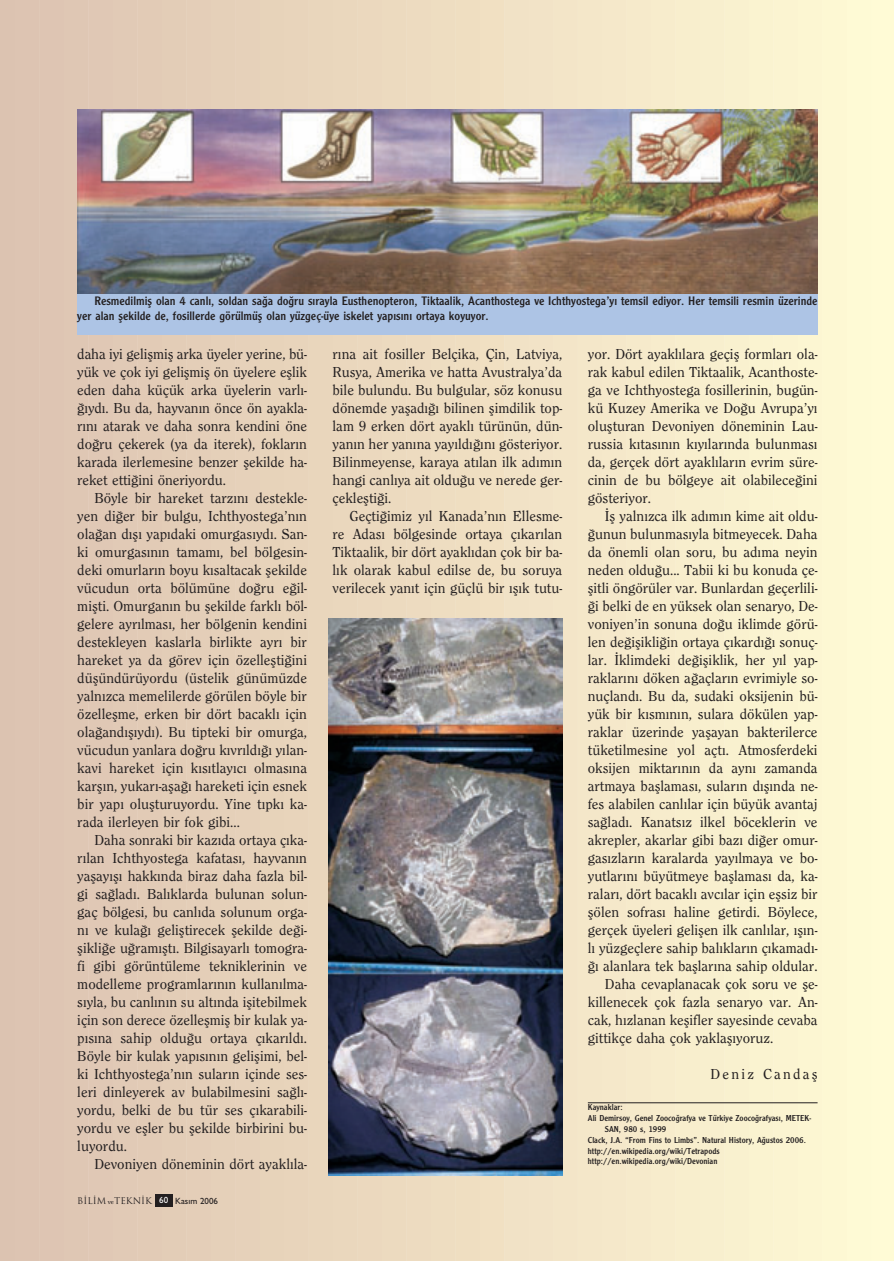
<style>
.page{position:relative;width:894px;height:1261px;background:#fff}
.page>*{position:absolute;margin:0;border:0;box-sizing:border-box;transform-origin:0 0}
.t1{font:500 15px/18px "Clearface";color:#231f20;text-align:justify}
.t2{font:500 15px "Clearface";letter-spacing:.15em;color:#231f20}
.t3{font:12.75px/15.3px "Clearface Gothic";color:#231f20}
.t4{font:9px "Clearface Gothic";color:#231f20}
.t5{font:9px "Trajan";color:#231f20}
.s1{font-family:"Bookman";font-weight:300;font-size:6px}
.s2{font-family:"Gill Sans";font-weight:500;color:#fff}
.s3{font-family:"Gill Sans";font-weight:500}
</style>
<div class="page">
<img style="left:0;top:0;width:893px;height:1260px">
<p class="t3" style="left:77px;top:293px;width:741px;text-indent:17px">Resmedilmifl olan 4 canl›, soldan sa¤a do¤ru s›rayla Eusthenopteron, Tiktaalik, Acanthostega ve Ichthyostega’y› temsil ediyor. Her temsili resmin üzerinde yer alan flekilde de, fosillerde görülmüfl olan yüzgeç-üye iskelet yap›s›n› ortaya koyuyor.</p>
<p class="t1" style="left:77px;top:346px;width:231px">daha iyi geliflmifl arka üyeler yerine, bü&shy;yük ve çok iyi geliflmifl ön üyelere efllik eden daha küçük arka üyelerin varl›- ¤›yd›. Bu da, hayvan›n önce ön ayakla&shy;r›n› atarak ve daha sonra kendini öne do¤ru çekerek (ya da iterek), foklar›n karada ilerlemesine benzer flekilde ha&shy;reket etti¤ini öneriyordu.</p>
<p class="t1" style="left:77px;top:490px;width:231px;text-indent:17px">Böyle bir hareket tarz›n› destekle&shy;yen di¤er bir bulgu, Ichthyostega’n›n ola¤an d›fl› yap›daki omurgas›yd›. San&shy;ki omurgas›n›n tamam›, bel bölgesin&shy;deki omurlar›n boyu k›saltacak flekilde vücudun orta bölümüne do¤ru e¤il&shy;miflti. Omurgan›n bu flekilde farkl› böl&shy;gelere ayr›lmas›, her bölgenin kendini destekleyen kaslarla birlikte ayr› bir hareket ya da görev için özelleflti¤ini düflündürüyordu (üstelik günümüzde yaln›zca memelilerde görülen böyle bir özelleflme, erken bir dört bacakl› için ola¤and›fl›yd›). Bu tipteki bir omurga, vücudun yanlara do¤ru k›vr›ld›¤› y›lan&shy;kavi hareket için k›s›tlay›c› olmas›na karfl›n, yukar›-afla¤› hareketi için esnek bir yap› oluflturuyordu. Yine t›pk› ka&shy;rada ilerleyen bir fok gibi...</p>
<p class="t1" style="left:77px;top:832px;width:231px;text-indent:17px">Daha sonraki bir kaz›da ortaya ç›ka&shy;r›lan Ichthyostega kafatas›, hayvan›n yaflay›fl› hakk›nda biraz daha fazla bil&shy;gi sa¤lad›. Bal›klarda bulunan solun&shy;gaç bölgesi, bu canl›da solunum orga&shy;n› ve kula¤› gelifltirecek flekilde de¤i&shy;flikli¤e u¤ram›flt›. Bilgisayarl› tomogra&shy;fi gibi görüntüleme tekniklerinin ve modelleme programlar›n›n kullan›lma&shy;s›yla, bu canl›n›n su alt›nda iflitebilmek için son derece özelleflmifl bir kulak ya&shy;p›s›na sahip oldu¤u ortaya ç›kar›ld›.<br>Böyle bir kulak yap›s›n›n geliflimi, bel&shy;ki Ichthyostega’n›n sular›n içinde ses&shy;leri dinleyerek av bulabilmesini sa¤l›- yordu, belki de bu tür ses ç›karabili&shy;yordu ve efller bu flekilde birbirini bu&shy;luyordu.</p>
<p class="t1" style="left:94px;top:1156px;width:214px">Devoniyen döneminin dört ayakl›la-</p>
<p class="t5" style="left:77px;top:1195px;width:142px">B‹L‹M <span class="s1">ve</span>TEKN‹K <span class="s2">60</span> <span class="s3">Kas›m 2006</span></p>
<p class="t1" style="left:332px;top:346px;width:231px">r›na ait fosiller Belçika, Çin, Latviya, Rusya, Amerika ve hatta Avustralya’da bile bulundu. Bu bulgular, söz konusu dönemde yaflad›¤› bilinen flimdilik top&shy;lam 9 erken dört ayakl› türünün, dün&shy;yan›n her yan›na yay›ld›¤›n› gösteriyor.<br>Bilinmeyense, karaya at›lan ilk ad›m›n hangi canl›ya ait oldu¤u ve nerede ger&shy;çekleflti¤i.</p>
<p class="t1" style="left:332px;top:508px;width:231px;text-indent:17px">Geçti¤imiz y›l Kanada’n›n Ellesme&shy;re Adas› bölgesinde ortaya ç›kar›lan Tiktaalik, bir dört ayakl›dan çok bir ba&shy;l›k olarak kabul edilse de, bu soruya verilecek yan›t için güçlü bir ›fl›k tutu-</p>
<p class="t1" style="left:588px;top:346px;width:231px">yor. Dört ayakl›lara geçifl formlar› ola&shy;rak kabul edilen Tiktaalik, Acanthoste&shy;ga ve Ichthyostega fosillerinin, bugün&shy;kü Kuzey Amerika ve Do¤u Avrupa’y› oluflturan Devoniyen döneminin Lau&shy;russia k›tas›n›n k›y›lar›nda bulunmas› da, gerçek dört ayakl›lar›n evrim süre&shy;cinin de bu bölgeye ait olabilece¤ini gösteriyor.</p>
<p class="t1" style="left:605px;top:508px;width:214px">‹fl yaln›zca ilk ad›m›n kime ait oldu-</p>
<p class="t1" style="left:588px;top:526px;width:231px">¤unun bulunmas›yla bitmeyecek. Daha</p>
<p class="t1" style="left:588px;top:544px;width:231px">da önemli olan soru, bu ad›ma neyin</p>
<p class="t1" style="left:588px;top:562px;width:231px">neden oldu¤u... Tabii ki bu konuda çe-</p>
<p class="t1" style="left:588px;top:580px;width:231px">flitli öngörüler var. Bunlardan geçerlili-</p>
<p class="t1" style="left:588px;top:598px;width:231px">¤i belki de en yüksek olan senaryo, De-</p>
<p class="t1" style="left:588px;top:616px;width:231px">voniyen’in sonuna do¤u iklimde görü-</p>
<p class="t1" style="left:588px;top:634px;width:231px">len de¤iflikli¤in ortaya ç›kard›¤› sonuç-</p>
<p class="t1" style="left:588px;top:652px;width:231px">lar. ‹klimdeki de¤ifliklik, her y›l yap-</p>
<p class="t1" style="left:588px;top:670px;width:231px">raklar›n› döken a¤açlar›n evrimiyle so-</p>
<p class="t1" style="left:588px;top:688px;width:231px">nuçland›. Bu da, sudaki oksijenin bü-</p>
<p class="t1" style="left:588px;top:706px;width:231px">yük bir k›sm›n›n, sulara dökülen yap-</p>
<p class="t1" style="left:588px;top:724px;width:231px">raklar üzerinde yaflayan bakterilerce</p>
<p class="t1" style="left:588px;top:742px;width:231px">tüketilmesine yol açt›. Atmosferdeki</p>
<p class="t1" style="left:588px;top:760px;width:231px">oksijen miktar›n›n da ayn› zamanda</p>
<p class="t1" style="left:588px;top:778px;width:231px">artmaya bafllamas›, sular›n d›fl›nda ne-</p>
<p class="t1" style="left:588px;top:796px;width:231px">fes alabilen canl›lar için büyük avantaj</p>
<p class="t1" style="left:588px;top:814px;width:231px">sa¤lad›. Kanats›z ilkel böceklerin ve</p>
<p class="t1" style="left:588px;top:832px;width:231px">akrepler, akarlar gibi baz› di¤er omur-</p>
<p class="t1" style="left:588px;top:850px;width:231px">gas›zlar›n karalarda yay›lmaya ve bo-</p>
<p class="t1" style="left:588px;top:868px;width:231px">yutlar›n› büyütmeye bafllamas› da, ka-</p>
<p class="t1" style="left:588px;top:886px;width:231px">ralar›, dört bacakl› avc›lar için eflsiz bir</p>
<p class="t1" style="left:588px;top:904px;width:231px">flölen sofras› haline getirdi. Böylece,</p>
<p class="t1" style="left:588px;top:922px;width:231px">gerçek üyeleri geliflen ilk canl›lar, ›fl›n-</p>
<p class="t1" style="left:588px;top:940px;width:231px">l› yüzgeçlere sahip bal›klar›n ç›kamad›-</p>
<p class="t1" style="left:588px;top:958px;width:231px">¤› alanlara tek bafllar›na sahip oldular.</p>
<p class="t1" style="left:605px;top:976px;width:214px">Daha cevaplanacak çok soru ve fle-</p>
<p class="t1" style="left:588px;top:994px;width:231px">killenecek çok fazla senaryo var. An-</p>
<p class="t1" style="left:588px;top:1012px;width:231px">cak, h›zlanan keflifler sayesinde cevaba</p>
<p class="t1" style="left:588px;top:1030px;width:187px">gittikçe daha çok yaklafl›yoruz.</p>
<p class="t2" style="left:710px;top:1068px;width:109px">Deniz Candafl</p>
<p class="t4" style="left:588px;top:1103px;width:36px">Kaynaklar:</p>
<p class="t4" style="left:588px;top:1114px;width:225px">Ali Demirsoy, Genel Zooco¤rafya ve Türkiye Zooco¤rafyas›, METEK-</p>
<p class="t4" style="left:605px;top:1125px;width:63px">SAN, 980 s, 1999</p>
<p class="t4" style="left:588px;top:1136px;width:220px">Clack, J.A. “From Fins to Limbs”. Natural History, A¤ustos 2006.</p>
<p class="t4" style="left:588px;top:1147px;width:133px">http://en.wikipedia.org/wiki/Tetrapods</p>
<p class="t4" style="left:588px;top:1157px;width:131px">http://en.wikipedia.org/wiki/Devonian</p>
</div>
